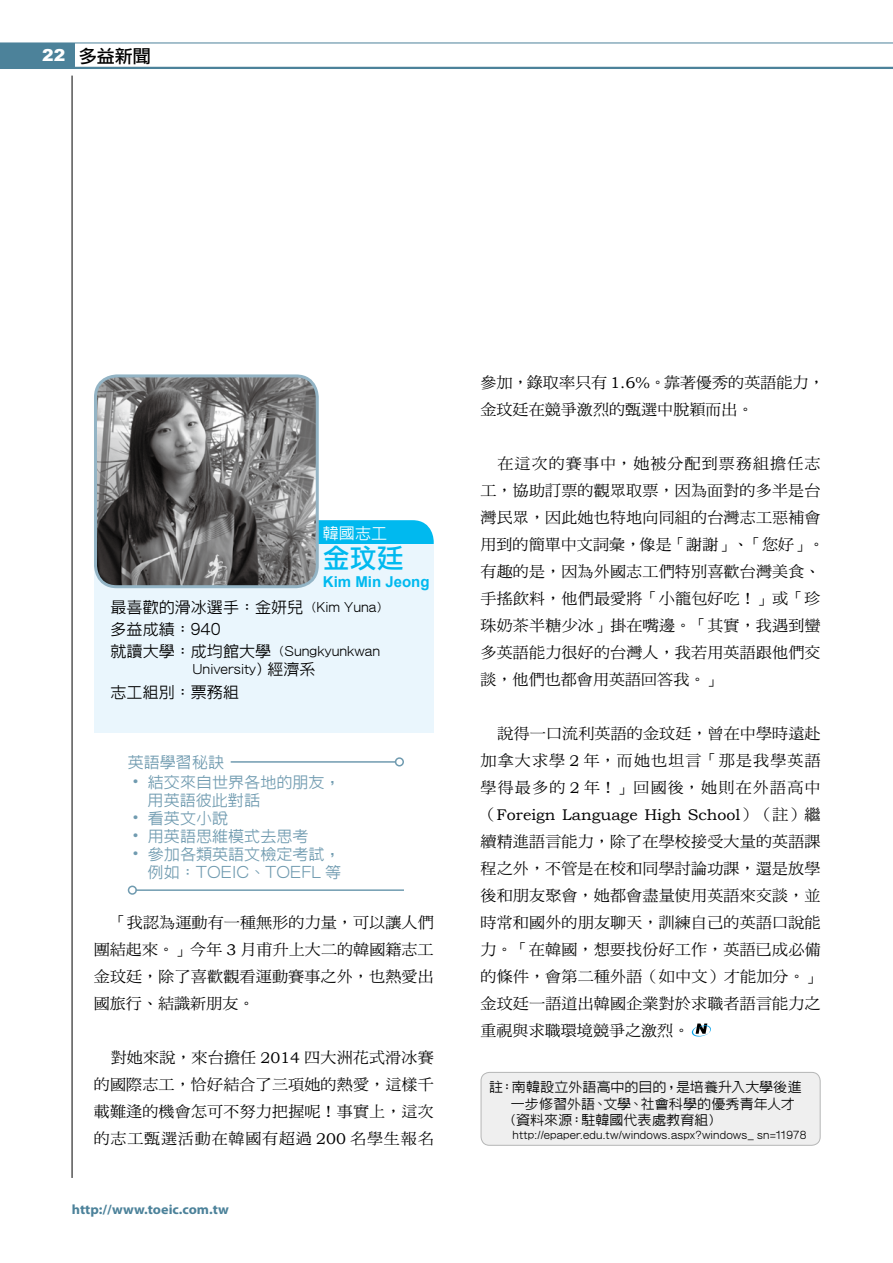
<style>
.page{position:relative;width:893px;height:1263px;background:#fff}
.page>*{position:absolute;margin:0;border:0;box-sizing:border-box;transform-origin:0 0}
.t1{font:27px "Li Gothic Med";color:#00b9ef}
.t2{font:18px "Li Gothic Med";color:#000}
.t3{font:15.45px/27px "DF Ming Std W5";letter-spacing:.01em;color:#000;text-align:justify;scale:1.04 1}
.t4{font:500 15.45px/19.5px "AR Hei U30";color:#709bb0;scale:1.04 1}
.t5{font:500 15.45px/22.2px "AR Hei U30";color:#000;scale:1.04 1}
.t6{font:15.45px "Bookman Old Style";color:#000;scale:1.04 1}
.t7{font:500 15.45px "AR Hei U30";color:#fff;scale:1.04 1}
.t8{font:700 15px "Arial";color:#00b9ef}
.t9{font:500 13.5px "AR Hei U30";letter-spacing:.005em;color:#000;scale:1.04 1}
.t10{font:700 13.5px "Myriad Pro";color:#4c829a;scale:1.05 1}
.t11{font:500 12.75px/18px "AR Hei U30";color:#000;scale:1.04 1}
.t12{font:500 10.5px "AR Hei U30";letter-spacing:.015em;color:#000;scale:1.04 1}
.s1{font-family:"Arial";font-weight:900;font-size:16.5px;color:#fff}
.s2{font-size:12.75px}
.s3{font-size:15.45px}
.s4{font-family:"Adobe Ming Std";font-weight:300}
.s5{font-family:"Bookman Old Style"}
.s6{font-family:"DF Ming Std W5"}
</style>
<div class="page">
<hr style="left:72px;top:76px;width:1px;height:1102px;background:#000">
<hr style="left:0;top:43px;width:893px;height:1px;background:#4c829a">
<hr style="left:0;top:67px;width:893px;height:2px;background:#4c829a">
<div style="left:0;top:43px;width:74px;height:24px;background:#4c829a"></div>
<div style="left:481px;top:1072px;width:339px;height:73px;background:#efefef;border-radius:9px"></div>
<div style="left:481px;top:1072px;width:339px;height:73px;border:1px solid #b5b6b6;border-radius:9px"></div>
<svg style="left:692px;top:1023px;width:19px;height:14px"></svg>
<div style="left:275px;top:520px;width:159px;height:65px;background:#00b9ef;border-radius:21px"></div>
<div style="left:94px;top:544px;width:340px;height:189px;background:#eaf6fd"></div>
<hr style="left:231px;top:761px;width:165px;height:2px;background:#709bb0">
<div style="left:395px;top:757px;width:9px;height:9px;border:2px solid #709bb0;border-radius:50%"></div>
<hr style="left:136px;top:889px;width:268px;height:2px;background:#709bb0">
<div style="left:128px;top:885px;width:9px;height:10px;border:2px solid #709bb0;border-radius:50%"></div>
<img style="left:97px;top:378px;width:219px;height:209px">
<div style="left:94px;top:374px;width:225px;height:214px;border:3px solid #93b4c5;border-radius:21px"></div>
<p class="t2" style="left:42px;top:47px;width:110px"><span class="s1">22</span> 多益新聞</p>
<p class="t7" style="left:323px;top:525px;width:63px">韓國志工</p>
<h1 class="t1" style="left:323px;top:545px;width:82px">金玟廷</h1>
<p class="t8" style="left:323px;top:572px;width:108px">Kim Min Jeong</p>
<p class="t5" style="left:111px;top:596px;width:270px">最喜歡的滑冰選手：金妍兒<span class="s2">（Kim Yuna）</span>多益成績：940</p>
<p class="t11" style="left:192px;top:642px;width:182px;text-indent:-82px"><span class="s3">就讀大學：成均館大學</span>（Sungkyunkwan<br>University<span class="s3">）經濟系</span></p>
<p class="t5" style="left:111px;top:680px;width:125px">志工組別：票務組</p>
<p class="t4" style="left:128px;top:752px;width:206px">英語學習秘訣<br><span class="s4">˙</span> 結交來自世界各地的朋友，</p>
<p class="t4" style="left:148px;top:790px;width:110px">用英語彼此對話</p>
<p class="t4" style="left:128px;top:808px;width:98px"><span class="s4">˙</span> 看英文小說</p>
<p class="t4" style="left:128px;top:826px;width:175px"><span class="s4">˙</span> 用英語思維模式去思考</p>
<p class="t4" style="left:128px;top:844px;width:206px"><span class="s4">˙</span> 參加各類英語文檢定考試，</p>
<p class="t4" style="left:148px;top:862px;width:188px">例如：TOEIC、TOEFL 等</p>
<p class="t3" style="left:94px;top:908px;width:328px;text-indent:17px">「我認為運動有一種無形的力量，可以讓人們團結起來。」今年 <span class="s5">3</span> 月甫升上大二的韓國籍志工金玟廷，除了喜歡觀看運動賽事之外，也熱愛出國旅行、結識新朋友。</p>
<p class="t3" style="left:94px;top:1043px;width:328px;text-indent:17px">對她來說，來台擔任 <span class="s5">2014</span> 四大洲花式滑冰賽的國際志工，恰好結合了三項她的熱愛，這樣千載難逢的機會怎可不努力把握呢！事實上，這次的志工甄選活動在韓國有超過 <span class="s5">200</span> 名學生報名</p>
<p class="t10" style="left:72px;top:1201px;width:151px">http://www.toeic.com.tw</p>
<p class="t3" style="left:480px;top:368px;width:332px">參加，錄取率只有 <span class="s5">1.6%</span>。靠著優秀的英語能力，金玟廷在競爭激烈的甄選中脫穎而出。</p>
<p class="t3" style="left:480px;top:449px;width:332px;text-align:left;text-indent:17px">在這次的賽事中，她被分配到票務組擔任志工，協助訂票的觀眾取票，因為面對的多半是台灣民眾，因此她也特地向同組的台灣志工惡補會用到的簡單中文詞彙，像是「謝謝」、「您好」。有趣的是，因為外國志工們特別喜歡台灣美食、手搖飲料，他們最愛將「小籠包好吃！」或「珍珠奶茶半糖少冰」掛在嘴邊。「其實，我遇到蠻多英語能力很好的台灣人，我若用英語跟他們交談，他們也都會用英語回答我。」</p>
<p class="t3" style="left:480px;top:719px;width:329px;text-indent:17px">說得一口流利英語的金玟廷，曾在中學時遠赴加拿大求學 <span class="s5">2</span> 年，而她也坦言「那是我學英語學得最多的 <span class="s5">2</span> 年！」回國後，她則在外語高中</p>
<p class="t6" style="left:480px;top:805px;width:329px"><span class="s6">（</span>Foreign Language High School<span class="s6">）（註）繼</span></p>
<p class="t3" style="left:480px;top:827px;width:329px">續精進語言能力，除了在學校接受大量的英語課程之外，不管是在校和同學討論功課，還是放學後和朋友聚會，她都會盡量使用英語來交談，並時常和國外的朋友聊天，訓練自己的英語口說能力。「在韓國，想要找份好工作，英語已成必備的條件，會第二種外語（如中文）才能加分。」金玟廷一語道出韓國企業對於求職者語言能力之重視與求職環境競爭之激烈。</p>
<p class="t9" style="left:489px;top:1080px;width:302px">註：南韓設立外語高中的目的，是培養升入大學後進</p>
<p class="t9" style="left:511px;top:1096px;width:275px">一步修習外語、文學、社會科學的優秀青年人才</p>
<p class="t9" style="left:502px;top:1113px;width:214px">（資料來源：駐韓國代表處教育組）</p>
<p class="t12" style="left:513px;top:1129px;width:284px">http://epaper.edu.tw/windows.aspx?windows_ sn=11978</p>
</div>
